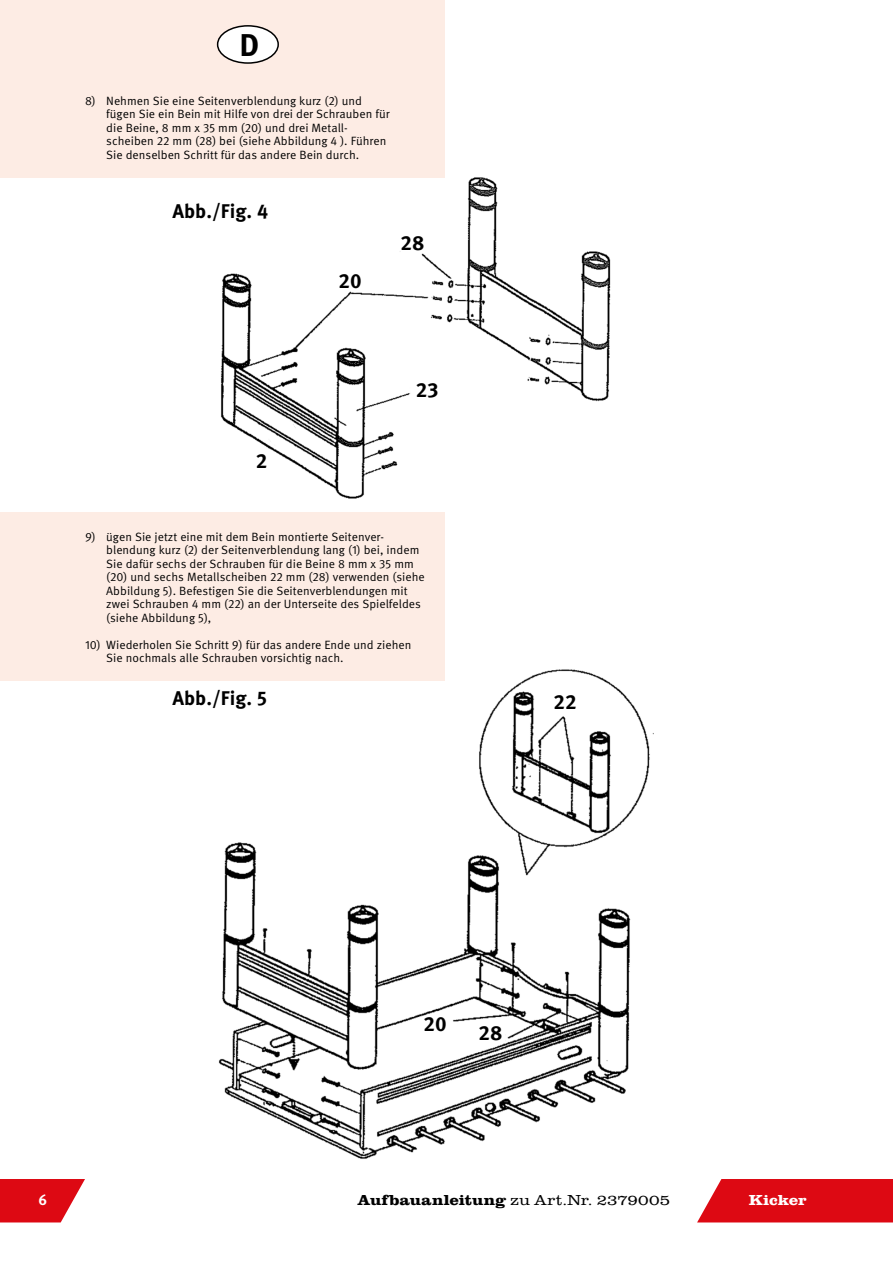
<style>
.page{position:relative;width:893px;height:1263px;background:#fff}
.page>*{position:absolute;margin:0;border:0;box-sizing:border-box;transform-origin:0 0}
.t1{font:700 31.5px "Meta Pro";color:#000}
.t2{font:700 20.55px "Meta Pro";color:#000}
.t3{font:700 19.8px "Meta Pro";color:#000}
.t4{font:300 15px "Clarendon URW";letter-spacing:.005em;color:#000;scale:1.15 1}
.t5{font:700 15px "Clarendon URW";letter-spacing:-.005em;color:#fff;scale:1.15 1}
.t6{font:700 15px "Meta Pro";color:#fff}
.t7{font:12px/13.5px "Meta Pro Norm";color:#000}
.s1{font-weight:700}
</style>
<div class="page">
<div style="left:697px;top:1179px;width:196px;height:43px;background:#dd0913"></div>
<svg style="left:0;top:1179px;width:85px;height:43px"></svg>
<img style="left:214px;top:669px;width:439px;height:490px">
<img style="left:221px;top:177px;width:390px;height:322px">
<div style="left:0;top:0;width:445px;height:178px;background:#fdece4"></div>
<div style="left:218px;top:26px;width:60px;height:37px;background:#fff;border-radius:50%"></div>
<div style="left:217px;top:25px;width:62px;height:39px;border:2px solid #000;border-radius:50%"></div>
<div style="left:0;top:512px;width:445px;height:168px;background:#fdece4"></div>
<h1 class="t1" style="left:239px;top:20px;width:21px">D</h1>
<p class="t7" style="left:106px;top:93px;width:285px;text-indent:-21px">8) Nehmen Sie eine Seitenverblendung kurz (2) und fügen Sie ein Bein mit Hilfe von drei der Schrauben für die Beine, 8 mm x 35 mm (20) und drei Metall&shy;scheiben 22 mm (28) bei (siehe Abbildung 4 ). Führen Sie denselben Schritt für das andere Bein durch.</p>
<h3 class="t3" style="left:172px;top:195px;width:97px">Abb./Fig. 4</h3>
<h2 class="t2" style="left:256px;top:445px;width:13px">2</h2>
<h2 class="t2" style="left:338px;top:264px;width:25px">20</h2>
<h2 class="t2" style="left:401px;top:227px;width:26px">28</h2>
<h2 class="t2" style="left:416px;top:374px;width:24px">23</h2>
<p class="t7" style="left:106px;top:529px;width:320px;text-indent:-21px">9) ügen Sie jetzt eine mit dem Bein montierte Seitenver&shy;blendung kurz (2) der Seitenverblendung lang (1) bei, indem Sie dafür sechs der Schrauben für die Beine 8 mm x 35 mm (20) und sechs Metallscheiben 22 mm (28) verwenden (siehe Abbildung 5). Befestigen Sie die Seitenverblendungen mit zwei Schrauben 4 mm (22) an der Unterseite des Spielfeldes (siehe Abbildung 5),</p>
<p class="t7" style="left:106px;top:637px;width:307px;text-indent:-21px">10) Wiederholen Sie Schritt 9) für das andere Ende und ziehen<br>Sie nochmals alle Schrauben vorsichtig nach.</p>
<h3 class="t3" style="left:172px;top:683px;width:96px">Abb./Fig. 5</h3>
<h2 class="t2" style="left:554px;top:685px;width:25px">22</h2>
<h2 class="t2" style="left:424px;top:1007px;width:25px">20</h2>
<h2 class="t2" style="left:478px;top:1017px;width:26px">28</h2>
<p class="t6" style="left:38px;top:1188px;width:10px">6</p>
<p class="t4" style="left:358px;top:1190px;width:273px"><span class="s1">Aufbauanleitung</span> zu Art.Nr. 2379005</p>
<p class="t5" style="left:749px;top:1189px;width:52px">Kicker</p>
</div>
